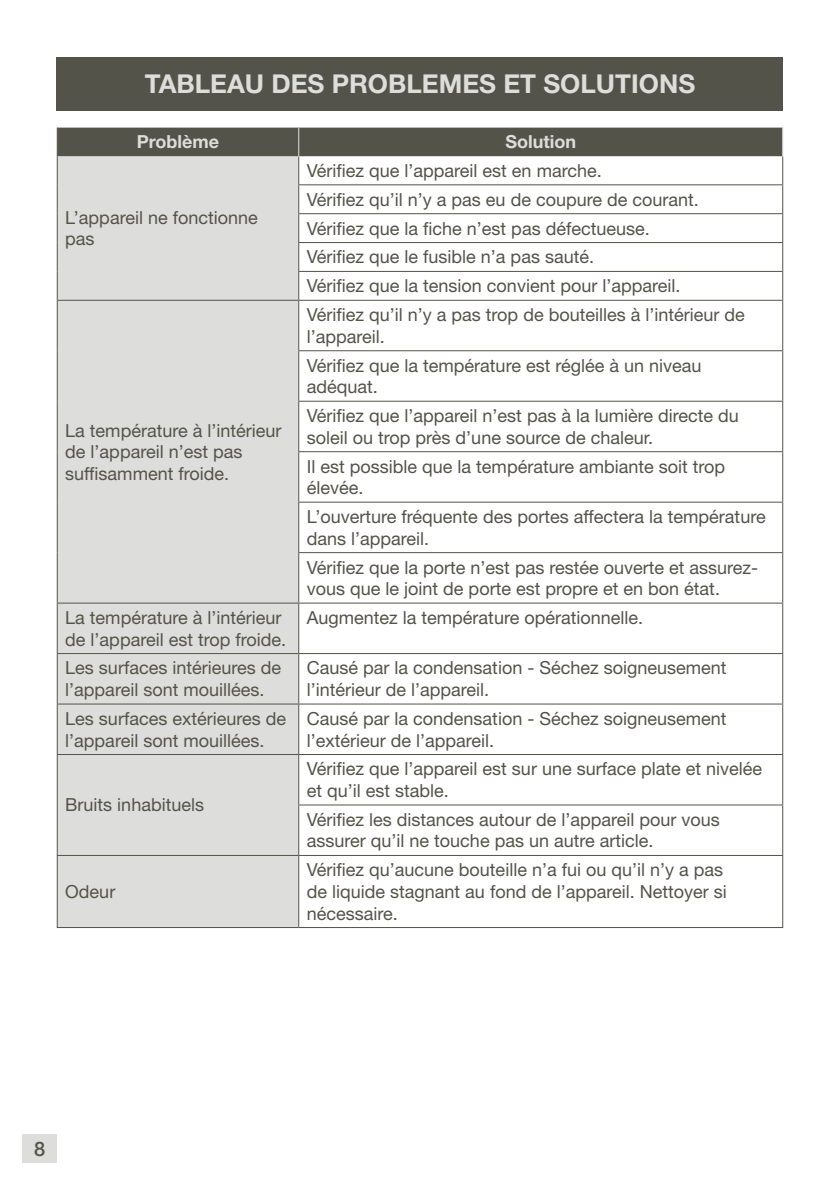
<style>
.page{position:relative;width:840px;height:1191px;background:#fff}
.page>*{position:absolute;margin:0;border:0;box-sizing:border-box;transform-origin:0 0}
.t1{font:700 26px "Helvetica Neue LT Std";color:#dddddb}
.t2{font:500 20px "Helvetica Neue LT Std";color:#54534a}
.t3{font:18px/21.6px "Helvetica Neue LT Std";color:#54534a}
.t4{font:700 18px "Helvetica Neue LT Std";color:#dddddb}
</style>
<div class="page">
<div style="left:23px;top:1134px;width:34px;height:28px;background:#dddddb"></div>
<div style="left:57px;top:57px;width:725px;height:54px;background:#54534a"></div>
<div style="left:58px;top:301px;width:240px;height:626px;background:#dddddb"></div>
<svg style="left:299px;top:301px;width:482px;height:626px"></svg>
<hr style="left:57px;top:300px;width:241px;height:1px;background:#54534a">
<hr style="left:57px;top:301px;width:1px;height:50px;background:#54534a">
<hr style="left:298px;top:300px;width:484px;height:1px;background:#54534a">
<hr style="left:298px;top:301px;width:1px;height:49px;background:#54534a">
<hr style="left:781px;top:301px;width:1px;height:49px;background:#54534a">
<hr style="left:57px;top:351px;width:1px;height:50px;background:#54534a">
<hr style="left:298px;top:350px;width:484px;height:1px;background:#54534a">
<hr style="left:298px;top:351px;width:1px;height:50px;background:#54534a">
<hr style="left:781px;top:351px;width:1px;height:50px;background:#54534a">
<hr style="left:57px;top:401px;width:1px;height:51px;background:#54534a">
<hr style="left:298px;top:401px;width:484px;height:1px;background:#54534a">
<hr style="left:298px;top:402px;width:1px;height:49px;background:#54534a">
<hr style="left:781px;top:402px;width:1px;height:49px;background:#54534a">
<hr style="left:57px;top:452px;width:1px;height:50px;background:#54534a">
<hr style="left:298px;top:451px;width:484px;height:1px;background:#54534a">
<hr style="left:298px;top:452px;width:1px;height:49px;background:#54534a">
<hr style="left:781px;top:452px;width:1px;height:49px;background:#54534a">
<hr style="left:57px;top:502px;width:1px;height:50px;background:#54534a">
<hr style="left:298px;top:501px;width:484px;height:1px;background:#54534a">
<hr style="left:298px;top:502px;width:1px;height:50px;background:#54534a">
<hr style="left:781px;top:502px;width:1px;height:50px;background:#54534a">
<hr style="left:57px;top:552px;width:1px;height:50px;background:#54534a">
<hr style="left:298px;top:552px;width:484px;height:1px;background:#54534a">
<hr style="left:298px;top:553px;width:1px;height:49px;background:#54534a">
<hr style="left:781px;top:553px;width:1px;height:49px;background:#54534a">
<hr style="left:57px;top:602px;width:241px;height:1px;background:#54534a">
<hr style="left:57px;top:603px;width:1px;height:50px;background:#54534a">
<hr style="left:298px;top:602px;width:484px;height:1px;background:#54534a">
<hr style="left:298px;top:603px;width:1px;height:50px;background:#54534a">
<hr style="left:781px;top:603px;width:1px;height:50px;background:#54534a">
<hr style="left:57px;top:653px;width:241px;height:1px;background:#54534a">
<hr style="left:57px;top:654px;width:1px;height:49px;background:#54534a">
<hr style="left:298px;top:653px;width:484px;height:1px;background:#54534a">
<hr style="left:298px;top:654px;width:1px;height:49px;background:#54534a">
<hr style="left:781px;top:654px;width:1px;height:49px;background:#54534a">
<hr style="left:57px;top:703px;width:241px;height:1px;background:#54534a">
<hr style="left:57px;top:704px;width:1px;height:50px;background:#54534a">
<hr style="left:298px;top:703px;width:484px;height:1px;background:#54534a">
<hr style="left:298px;top:704px;width:1px;height:50px;background:#54534a">
<hr style="left:781px;top:704px;width:1px;height:50px;background:#54534a">
<hr style="left:57px;top:754px;width:241px;height:1px;background:#54534a">
<hr style="left:57px;top:755px;width:1px;height:50px;background:#54534a">
<hr style="left:298px;top:754px;width:484px;height:1px;background:#54534a">
<hr style="left:298px;top:755px;width:1px;height:49px;background:#54534a">
<hr style="left:781px;top:755px;width:1px;height:49px;background:#54534a">
<hr style="left:57px;top:805px;width:1px;height:50px;background:#54534a">
<hr style="left:298px;top:804px;width:484px;height:1px;background:#54534a">
<hr style="left:298px;top:805px;width:1px;height:50px;background:#54534a">
<hr style="left:781px;top:805px;width:1px;height:50px;background:#54534a">
<hr style="left:57px;top:855px;width:241px;height:1px;background:#54534a">
<hr style="left:57px;top:856px;width:1px;height:71px;background:#54534a">
<hr style="left:298px;top:855px;width:484px;height:1px;background:#54534a">
<hr style="left:298px;top:856px;width:1px;height:71px;background:#54534a">
<hr style="left:781px;top:856px;width:1px;height:71px;background:#54534a">
<hr style="left:57px;top:927px;width:241px;height:1px;background:#54534a">
<hr style="left:298px;top:927px;width:484px;height:1px;background:#54534a">
<svg style="left:57px;top:128px;width:725px;height:172px"></svg>
<h1 class="t1" style="left:145px;top:68px;width:551px">TABLEAU DES PROBLEMES ET SOLUTIONS</h1>
<p class="t4" style="left:137px;top:131px;width:84px">Problème</p>
<p class="t4" style="left:505px;top:131px;width:72px">Solution</p>
<p class="t3" style="left:65px;top:206px;width:194px">L’appareil ne fonctionne pas</p>
<p class="t3" style="left:65px;top:419px;width:218px">La température à l’intérieur de l’appareil n’est pas suffisamment froide.</p>
<p class="t3" style="left:306px;top:156px;width:393px;line-height:28.8px">Vérifiez que l’appareil est en marche.<br>Vérifiez qu’il n’y a pas eu de coupure de courant.<br>Vérifiez que la fiche n’est pas défectueuse.<br>Vérifiez que le fusible n’a pas sauté.<br>Vérifiez que la tension convient pour l’appareil.</p>
<p class="t3" style="left:306px;top:304px;width:439px">Vérifiez qu’il n’y a pas trop de bouteilles à l’intérieur de l’appareil.</p>
<p class="t3" style="left:306px;top:354px;width:396px">Vérifiez que la température est réglée à un niveau adéquat.</p>
<p class="t3" style="left:306px;top:404px;width:433px">Vérifiez que l’appareil n’est pas à la lumière directe du soleil ou trop près d’une source de chaleur.</p>
<p class="t3" style="left:306px;top:455px;width:420px">Il est possible que la température ambiante soit trop élevée.</p>
<p class="t3" style="left:306px;top:505px;width:460px">L’ouverture fréquente des portes affectera la température dans l’appareil.</p>
<p class="t3" style="left:306px;top:556px;width:453px">Vérifiez que la porte n’est pas restée ouverte et assurez&shy;vous que le joint de porte est propre et en bon état.</p>
<p class="t3" style="left:65px;top:606px;width:222px">La température à l’intérieur de l’appareil est trop froide.</p>
<p class="t3" style="left:306px;top:606px;width:338px">Augmentez la température opérationnelle.</p>
<p class="t3" style="left:65px;top:657px;width:217px">Les surfaces intérieures de l’appareil sont mouillées.</p>
<p class="t3" style="left:306px;top:657px;width:421px">Causé par la condensation - Séchez soigneusement l’intérieur de l’appareil.</p>
<p class="t3" style="left:65px;top:707px;width:222px">Les surfaces extérieures de l’appareil sont mouillées.</p>
<p class="t3" style="left:306px;top:707px;width:421px">Causé par la condensation - Séchez soigneusement l’extérieur de l’appareil.</p>
<p class="t3" style="left:65px;top:794px;width:140px">Bruits inhabituels</p>
<p class="t3" style="left:65px;top:880px;width:52px">Odeur</p>
<p class="t3" style="left:306px;top:758px;width:457px">Vérifiez que l’appareil est sur une surface plate et nivelée et qu’il est stable.</p>
<p class="t3" style="left:306px;top:808px;width:414px">Vérifiez les distances autour de l’appareil pour vous assurer qu’il ne touche pas un autre article.</p>
<p class="t3" style="left:306px;top:859px;width:421px">Vérifiez qu’aucune bouteille n’a fui ou qu’il n’y a pas de liquide stagnant au fond de l’appareil. Nettoyer si nécessaire.</p>
<p class="t2" style="left:34px;top:1136px;width:13px">8</p>
</div>
